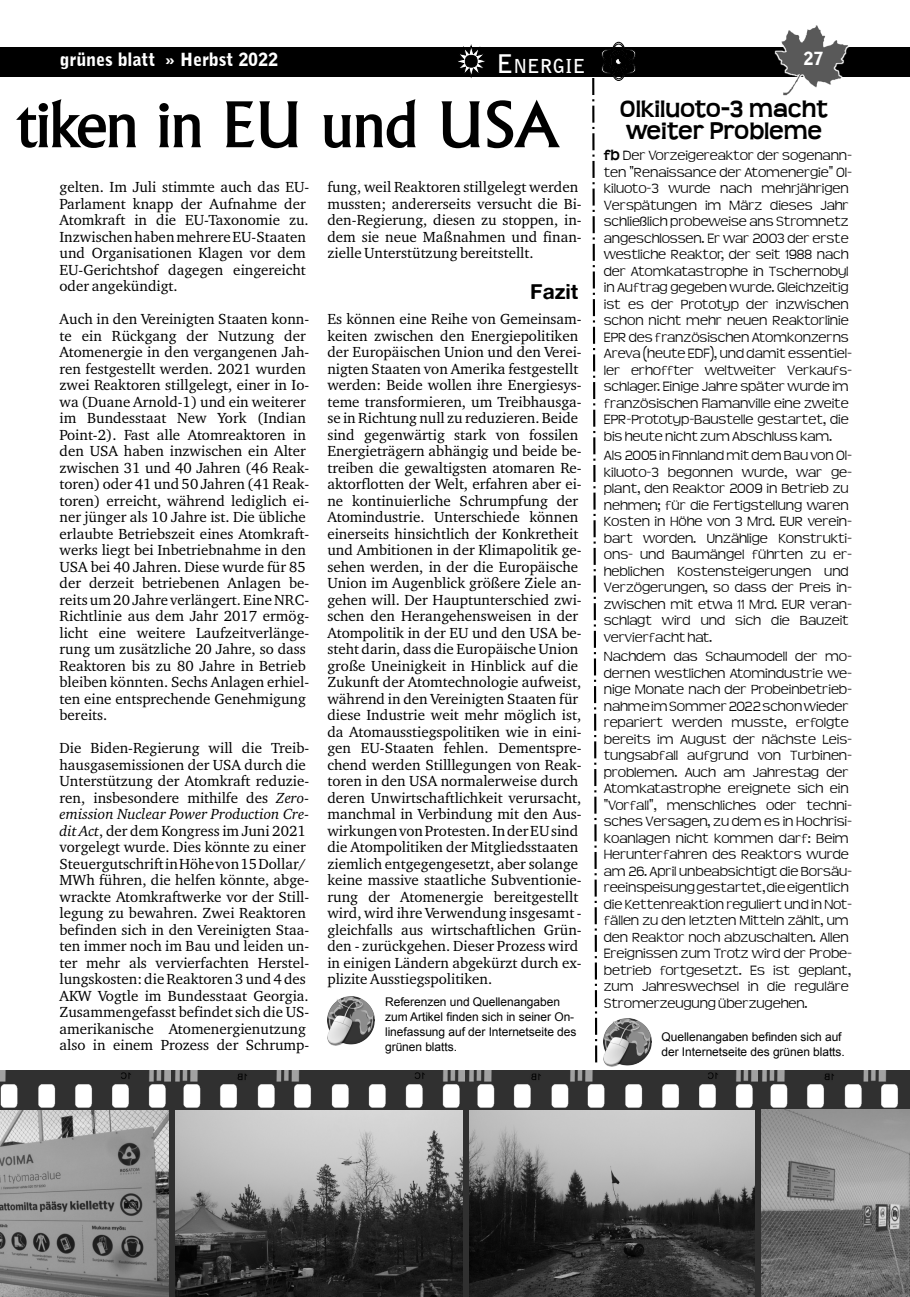
<style>
.page{position:relative;width:910px;height:1297px;background:#fff}
.page>*{position:absolute;margin:0;border:0;box-sizing:border-box;transform-origin:0 0}
.t1{font:500 60px "A028";color:#000}
.t2{font:700 24px/22.5px "Teen";letter-spacing:-.005em;color:#000}
.t3{font:21px "Alte Haas Grotesk Bold";color:#000}
.t4{font:700 19.2px "Bell Gothic BT";color:#fff}
.t5{font:900 18px "Bell Gothic BT";letter-spacing:-.005em;color:#fff}
.t6{font:15px/16.5px "Charter BT";color:#000}
.t7{font:300 15px/16.5px "Teen";letter-spacing:-.005em;color:#000}
.t8{font:12px/15px "Arial";letter-spacing:-.005em;color:#000}
.s1{font-size:25.5px}
.s2{font-family:"Signigficante";font-weight:400;font-size:42px}
.s3{font-style:italic}
.s4{font-weight:700}
</style>
<div class="page">
<div style="left:0;top:47px;width:910px;height:30px;background:#000"></div>
<img style="left:0;top:1070px;width:910px;height:227px">
<img style="left:0;top:1110px;width:168px;height:187px">
<img style="left:774px;top:25px;width:75px;height:71px">
<img style="left:176px;top:1110px;width:286px;height:187px">
<img style="left:469px;top:1110px;width:286px;height:187px">
<svg style="left:592px;top:78px;width:6px;height:985px"></svg>
<img style="left:762px;top:1109px;width:148px;height:188px">
<img style="left:327px;top:997px;width:48px;height:48px">
<img style="left:604px;top:1018px;width:47px;height:49px">
<p class="t5" style="left:60px;top:49px;width:220px">grünes blatt » Herbst 2022</p>
<p class="t4" style="left:496px;top:54px;width:143px"><span class="s1">E</span>NERGIE <span class="s2">L</span></p>
<p class="t5" style="left:803px;top:47px;width:21px">27</p>
<h1 class="t1" style="left:16px;top:84px;width:546px">tiken in EU und USA</h1>
<p class="t6" style="left:60px;top:180px;width:251px">gelten. Im Juli stimmte auch das EU-Parlament knapp der Aufnahme der Atomkraft in die EU-Taxonomie zu.<br>InzwischenhabenmehrereEU-Staaten und Organisationen Klagen vor dem EU-Gerichtshof dagegen eingereicht oder angekündigt.</p>
<p class="t6" style="left:60px;top:312px;width:251px">Auch in den Vereinigten Staaten konn&shy;te ein Rückgang der Nutzung der Atomenergie in den vergangenen Jah&shy;ren festgestellt werden. 2021 wurden zwei Reaktoren stillgelegt, einer in Io&shy;wa (Duane Arnold-1) und ein weiterer im Bundesstaat New York (Indian Point-2). Fast alle Atomreaktoren in den USA haben inzwischen ein Alter zwischen 31 und 40 Jahren (46 Reak&shy;toren) oder41 und 50Jahren (41Reak&shy;toren) erreicht, während lediglich ei&shy;ner jünger als 10 Jahre ist. Die übliche erlaubte Betriebszeit eines Atomkraft&shy;werks liegt bei Inbetriebnahme in den USA bei 40 Jahren. Diese wurde für 85 der derzeit betriebenen Anlagen be&shy;reits um 20Jahre verlängert. Eine NRC-Richtlinie aus dem Jahr 2017 ermög&shy;licht eine weitere Laufzeitverlänge&shy;rung um zusätzliche 20 Jahre, so dass Reaktoren bis zu 80 Jahre in Betrieb bleiben könnten. Sechs Anlagen erhiel&shy;ten eine entsprechende Genehmigung bereits.</p>
<p class="t6" style="left:60px;top:741px;width:251px">Die Biden-Regierung will die Treib&shy;hausgasemissionen der USA durch die Unterstützung der Atomkraft reduzie&shy;ren, insbesondere mithilfe des <span class="s3">Zero&shy;emission Nuclear Power Production Cre&shy;dit Act</span>, der dem Kongress im Juni 2021 vorgelegt wurde. Dies könnte zu einer SteuergutschriftinHöhevon15Dollar/ MWh führen, die helfen könnte, abge&shy;wrackte Atomkraftwerke vor der Still&shy;legung zu bewahren. Zwei Reaktoren befinden sich in den Vereinigten Staa&shy;ten immer noch im Bau und leiden un&shy;ter mehr als vervierfachten Herstel&shy;lungskosten: dieReaktoren 3 und 4 des AKW Vogtle im Bundesstaat Georgia.<br>Zusammengefasst befindet sich die US&shy;amerikanische Atomenergienutzung also in einem Prozess der Schrump-</p>
<p class="t6" style="left:327px;top:180px;width:256px">fung, weil Reaktoren stillgelegt werden mussten; andererseits versucht die Bi&shy;den-Regierung, diesen zu stoppen, in&shy;dem sie neue Maßnahmen und finan&shy;zielle Unterstützung bereitstellt.</p>
<h3 class="t3" style="left:530px;top:278px;width:50px">Fazit</h3>
<p class="t6" style="left:327px;top:312px;width:256px">Es können eine Reihe von Gemeinsam&shy;keiten zwischen den Energiepolitiken der Europäischen Union und den Verei&shy;nigten Staaten von Amerika festgestellt werden: Beide wollen ihre Energiesys&shy;teme transformieren, um Treibhausga&shy;se inRichtung null zu reduzieren. Beide sind gegenwärtig stark von fossilen Energieträgern abhängig und beide be&shy;treiben die gewaltigsten atomaren Re&shy;aktorflotten der Welt, erfahren aber ei&shy;ne kontinuierliche Schrumpfung der Atomindustrie. Unterschiede können einerseits hinsichtlich der Konkretheit und Ambitionen in der Klimapolitik ge&shy;sehen werden, in der die Europäische Union im Augenblick größere Ziele an&shy;gehen will. Der Hauptunterschied zwi&shy;schen den Herangehensweisen in der Atompolitik in der EU und den USA be&shy;steht darin, dass die Europäische Union große Uneinigkeit in Hinblick auf die Zukunft der Atomtechnologie aufweist, während in den Vereinigten Staaten für diese Industrie weit mehr möglich ist, da Atomausstiegspolitiken wie in eini&shy;gen EU-Staaten fehlen. Dementspre&shy;chend werden Stilllegungen von Reak&shy;toren in den USA normalerweise durch deren Unwirtschaftlichkeit verursacht, manchmal in Verbindung mit den Aus&shy;wirkungenvonProtesten.InderEUsind die Atompolitiken der Mitgliedsstaaten ziemlich entgegengesetzt, aber solange keine massive staatliche Subventionie&shy;rung der Atomenergie bereitgestellt wird, wird ihre Verwendung insgesamt - gleichfalls aus wirtschaftlichen Grün&shy;den - zurückgehen. Dieser Prozess wird in einigen Ländern abgekürzt durch ex&shy;plizite Ausstiegspolitiken.</p>
<p class="t8" style="left:385px;top:994px;width:193px">Referenzen und Quellenangaben zum Artikel finden sich in seiner On&shy;linefassung auf der Internetseite des grünen blatts.</p>
<h2 class="t2" style="left:620px;top:98px;width:210px">Olkiluoto-3 macht weiter Probleme</h2>
<p class="t7" style="left:604px;top:148px;width:250px"><span class="s4">fb</span> Der Vorzeigereaktor der sogenann&shy;ten "Renaissance der Atomenergie" Ol&shy;kiluoto-3 wurde nach mehrjährigen Verspätungen im März dieses Jahr schließlich probeweise ans Stromnetz angeschlossen. Er war 2003 der erste westliche Reaktor, der seit 1988 nach der Atomkatastrophe in Tschernobyl in Auftrag gegeben wurde. Gleichzeitig ist es der Prototyp der inzwischen schon nicht mehr neuen Reaktorlinie EPR des französischen Atomkonzerns Areva (heute EDF), und damit essentiel&shy;ler erhoffter weltweiter Verkaufs&shy;schlager. Einige Jahre später wurde im französischen Flamanville eine zweite EPR-Prototyp-Baustelle gestartet, die bis heute nicht zumAbschluss kam.</p>
<p class="t7" style="left:604px;top:448px;width:250px">Als 2005 in Finnlandmit dem Bau von Ol&shy;kiluoto-3 begonnen wurde, war ge&shy;plant, den Reaktor 2009 in Betrieb zu nehmen; für die Fertigstellung waren Kosten in Höhe von 3 Mrd. EUR verein&shy;bart worden. Unzählige Konstrukti&shy;ons- und Baumängel führten zu er&shy;heblichen Kostensteigerungen und Verzögerungen, so dass der Preis in&shy;zwischen mit etwa 11 Mrd. EUR veran&shy;schlagt wird und sich die Bauzeit vervierfacht hat.</p>
<p class="t7" style="left:604px;top:649px;width:250px">Nachdem das Schaumodell der mo&shy;dernen westlichen Atomindustrie we&shy;nige Monate nach der Probeinbetrieb&shy;nahmeimSommer2022schonwieder repariert werden musste, erfolgte bereits im August der nächste Leis&shy;tungsabfall aufgrund von Turbinen&shy;problemen. Auch am Jahrestag der Atomkatastrophe ereignete sich ein "Vorfall", menschliches oder techni&shy;sches Versagen, zu dem es in Hochrisi&shy;koanlagen nicht kommen darf: Beim Herunterfahren des Reaktors wurde am 26. April unbeabsichtigt die Borsäu&shy;reeinspeisunggestartet,dieeigentlich die Kettenreaktion reguliert und in Not&shy;fällen zu den letzten Mitteln zählt, um den Reaktor noch abzuschalten. Allen Ereignissen zum Trotz wird der Probe&shy;betrieb fortgesetzt. Es ist geplant, zum Jahreswechsel in die reguläre Stromerzeugung überzugehen.</p>
<p class="t8" style="left:662px;top:1029px;width:185px">Quellenangaben befinden sich auf der Internetseite des grünen blatts.</p>
</div>
